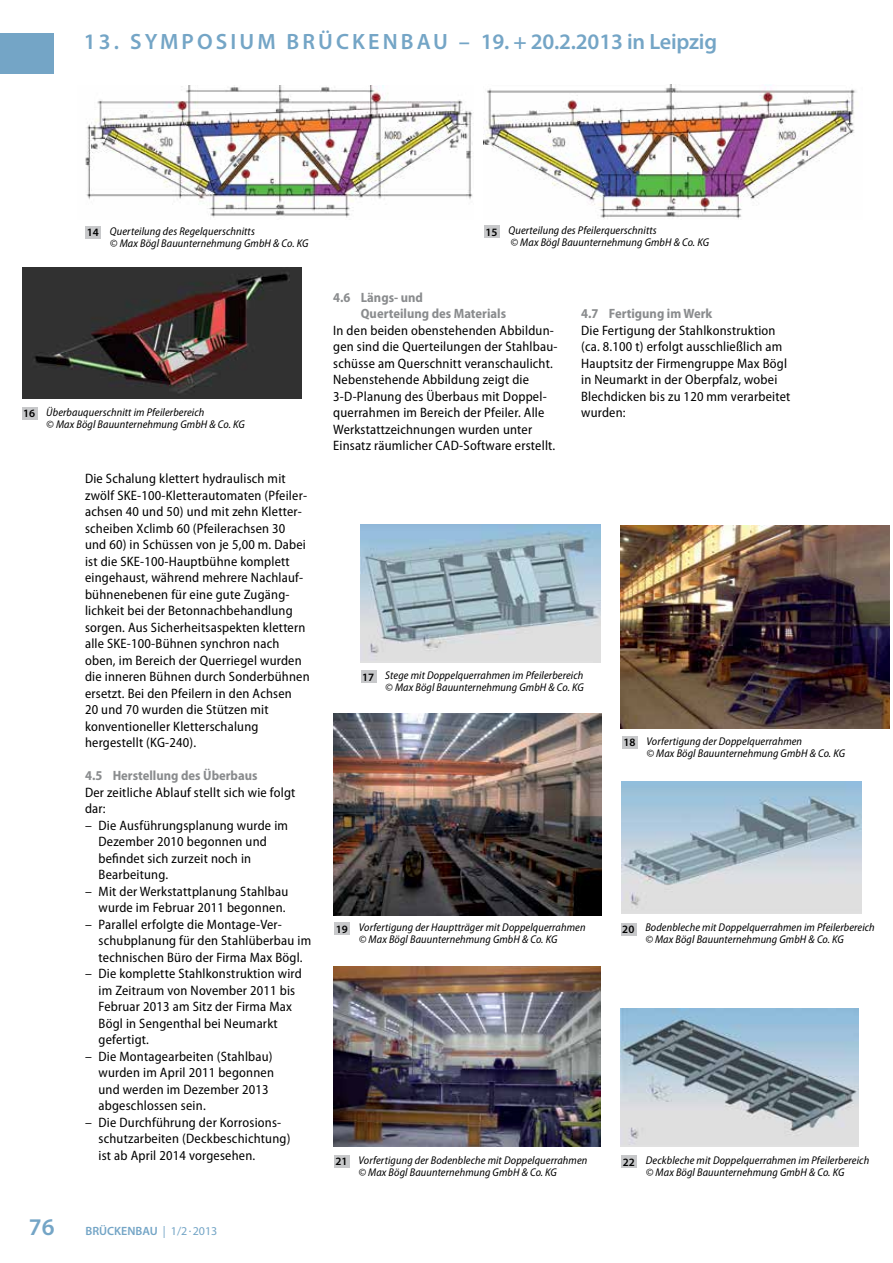
<style>
.page{position:relative;width:893px;height:1263px;background:#fff}
.page>*{position:absolute;margin:0;border:0;box-sizing:border-box;transform-origin:0 0}
.t1{font:600 24px "Myriad Pro";color:#74a5c6}
.t2{font:600 22.2px "Myriad Pro";letter-spacing:.14em;color:#74a5c6}
.t3{font:semi-condensed 13.65px/16.5px "Myriad Pro";letter-spacing:.015em;color:#000}
.t4{font:700 semi-condensed 13.5px/16.5px "Myriad Pro";color:#8a8c8e}
.t5{font:600 12px "Myriad Pro";color:#74a5c6}
.t6{font:italic semi-condensed 11.25px/12px "Myriad Pro";letter-spacing:.01em;color:#000}
.s1{font-weight:600;font-style:normal;font-stretch:normal}
.s2{font-weight:400}
</style>
<div class="page">
<div style="left:0;top:33px;width:54px;height:40px;background:#74a5c6"></div>
<div style="left:86px;top:226px;width:15px;height:13px;background:#c7c8ca"></div>
<div style="left:484px;top:226px;width:16px;height:12px;background:#c7c8ca"></div>
<div style="left:22px;top:407px;width:16px;height:12px;background:#c7c8ca"></div>
<img style="left:85px;top:85px;width:389px;height:133px">
<img style="left:483px;top:85px;width:373px;height:134px">
<img style="left:22px;top:267px;width:280px;height:132px">
<div style="left:361px;top:671px;width:16px;height:12px;background:#c7c8ca"></div>
<div style="left:622px;top:736px;width:16px;height:12px;background:#c7c8ca"></div>
<div style="left:621px;top:923px;width:16px;height:12px;background:#c7c8ca"></div>
<div style="left:622px;top:1156px;width:15px;height:12px;background:#c7c8ca"></div>
<img style="left:620px;top:525px;width:269px;height:204px">
<img style="left:333px;top:714px;width:268px;height:202px">
<img style="left:333px;top:966px;width:268px;height:180px">
<img style="left:361px;top:524px;width:239px;height:138px">
<img style="left:622px;top:781px;width:239px;height:132px">
<img style="left:621px;top:1009px;width:237px;height:138px">
<div style="left:335px;top:923px;width:15px;height:12px;background:#c7c8ca"></div>
<div style="left:334px;top:1155px;width:16px;height:12px;background:#c7c8ca"></div>
<h2 class="t2" style="left:84px;top:29px;width:635px">13. SYMPOSIUM BRÜCKENBAU – 19. + 20.2.2013 in Leipzig</h2>
<p class="t6" style="left:110px;top:225px;width:200px;text-indent:-23px"><span class="s1">14</span> Querteilung des Regelquerschnitts<br>© Max Bögl Bauunternehmung GmbH &amp; Co. KG</p>
<p class="t6" style="left:511px;top:225px;width:200px;text-indent:-25px"><span class="s1">15</span> Querteilung des Pfeilerquerschnitts<br>© Max Bögl Bauunternehmung GmbH &amp; Co. KG</p>
<p class="t6" style="left:46px;top:406px;width:200px;text-indent:-23px"><span class="s1">16</span> Überbauquerschnitt im Pfeilerbereich<br>© Max Bögl Bauunternehmung GmbH &amp; Co. KG</p>
<p class="t3" style="left:85px;top:470px;width:226px">Die Schalung klettert hydraulisch mit zwölf SKE-100-Kletterautomaten (Pfeiler&shy;achsen 40 und 50) und mit zehn Kletter&shy;scheiben Xclimb 60 (Pfeilerachsen 30 und 60) in Schüssen von je 5,00 m. Dabei ist die SKE-100-Hauptbühne komplett eingehaust, während mehrere Nachlauf&shy;bühnenebenen für eine gute Zugäng&shy;lichkeit bei der Betonnachbehandlung sorgen. Aus Sicherheitsaspekten klettern alle SKE-100-Bühnen synchron nach oben, im Bereich der Querriegel wurden die inneren Bühnen durch Sonderbühnen ersetzt. Bei den Pfeilern in den Achsen<br>20 und 70 wurden die Stützen mit konventioneller Kletterschalung hergestellt (KG-240).</p>
<p class="t4" style="left:85px;top:767px;width:174px">4.5 Herstellung des Überbaus</p>
<p class="t3" style="left:85px;top:784px;width:212px">Der zeitliche Ablauf stellt sich wie folgt dar:</p>
<p class="t3" style="left:99px;top:817px;width:191px;text-indent:-13px">– Die Ausführungsplanung wurde im<br>Dezember 2010 begonnen und befindet sich zurzeit noch in<br>Bearbeitung.</p>
<p class="t3" style="left:85px;top:883px;width:205px;text-align:right">– Mit der Werkstattplanung Stahlbau wurde im Februar 2011 begonnen.</p>
<p class="t3" style="left:99px;top:916px;width:214px;text-indent:-13px">– Parallel erfolgte die Montage-Ver&shy;schubplanung für den Stahlüberbau im technischen Büro der Firma Max Bögl.</p>
<p class="t3" style="left:99px;top:965px;width:205px;text-indent:-13px">– Die komplette Stahlkonstruktion wird im Zeitraum von November 2011 bis<br>Februar 2013 am Sitz der Firma Max<br>Bögl in Sengenthal bei Neumarkt gefertigt.</p>
<p class="t3" style="left:99px;top:1048px;width:177px;text-indent:-13px">– Die Montagearbeiten (Stahlbau) wurden im April 2011 begonnen und werden im Dezember 2013 abgeschlossen sein.</p>
<p class="t3" style="left:99px;top:1114px;width:193px;text-indent:-13px">– Die Durchführung der Korrosions&shy;schutzarbeiten (Deckbeschichtung) ist ab April 2014 vorgesehen.</p>
<h1 class="t1" style="left:29px;top:1214px;width:27px">76</h1>
<p class="t5" style="left:86px;top:1224px;width:133px">BRÜCKENBAU <span class="s2">| 1/2</span><sup>.</sup><span class="s2">2013</span></p>
<p class="t4" style="left:361px;top:289px;width:147px;text-indent:-28px">4.6 Längs- und<br>Querteilung des Materials</p>
<p class="t3" style="left:333px;top:322px;width:226px">In den beiden obenstehenden Abbildun&shy;gen sind die Querteilungen der Stahlbau&shy;schüsse am Querschnitt veranschaulicht.<br>Nebenstehende Abbildung zeigt die 3-D-Planung des Überbaus mit Doppel&shy;querrahmen im Bereich der Pfeiler. Alle Werkstattzeichnungen wurden unter Einsatz räumlicher CAD-Software erstellt.</p>
<p class="t4" style="left:581px;top:305px;width:133px">4.7 Fertigung im Werk</p>
<p class="t3" style="left:581px;top:322px;width:211px">Die Fertigung der Stahlkonstruktion (ca. 8.100 t) erfolgt ausschließlich am<br>Hauptsitz der Firmengruppe Max Bögl in Neumarkt in der Oberpfalz, wobei<br>Blechdicken bis zu 120 mm verarbeitet wurden:</p>
<p class="t6" style="left:362px;top:670px;width:223px;text-align:right"><span class="s1">17</span> Stege mit Doppelquerrahmen im Pfeilerbereich © Max Bögl Bauunternehmung GmbH &amp; Co. KG</p>
<p class="t6" style="left:646px;top:735px;width:200px;text-indent:-23px"><span class="s1">18</span> Vorfertigung der Doppelquerrahmen<br>© Max Bögl Bauunternehmung GmbH &amp; Co. KG</p>
<p class="t6" style="left:336px;top:922px;width:251px;text-align:center"><span class="s1">19</span> Vorfertigung der Hauptträger mit Doppelquerrahmen © Max Bögl Bauunternehmung GmbH &amp; Co. KG</p>
<p class="t6" style="left:645px;top:922px;width:231px;text-indent:-23px"><span class="s1">20</span> Bodenbleche mit Doppelquerrahmen im Pfeilerbereich © Max Bögl Bauunternehmung GmbH &amp; Co. KG</p>
<p class="t6" style="left:358px;top:1154px;width:230px;text-indent:-23px"><span class="s1">21</span> Vorfertigung der Bodenbleche mit Doppelquerrahmen © Max Bögl Bauunternehmung GmbH &amp; Co. KG</p>
<p class="t6" style="left:623px;top:1155px;width:248px;text-align:center"><span class="s1">22</span> Deckbleche mit Doppelquerrahmen im Pfeilerbereich © Max Bögl Bauunternehmung GmbH &amp; Co. KG</p>
</div>
